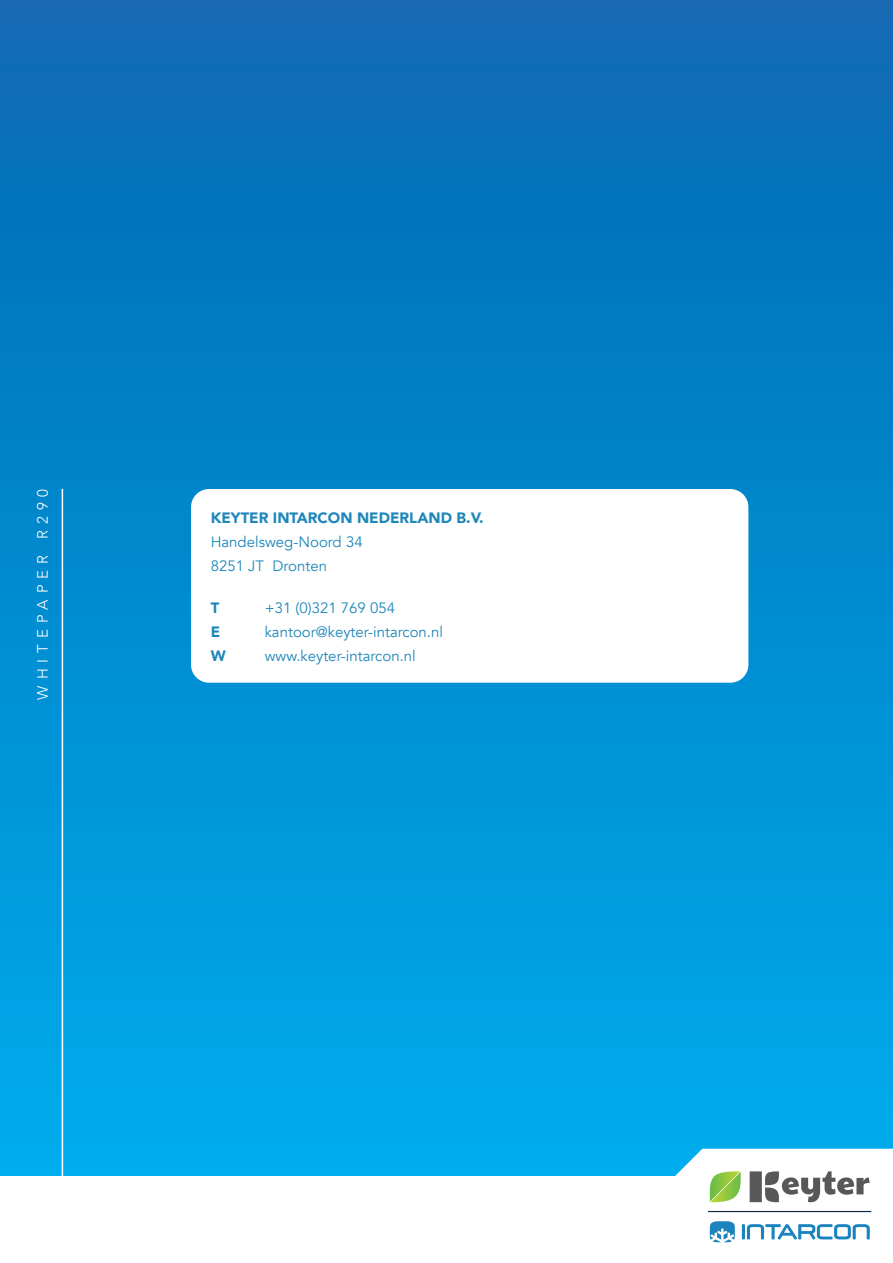
<style>
.page{position:relative;width:893px;height:1263px;background:#fff}
.page>*{position:absolute;margin:0;border:0;box-sizing:border-box;transform-origin:0 0}
.t1{font:15px/24px "Avenir";color:#1e87ba}
.t2{font:900 15px "Avenir";color:#1e87ba}
.t3{font:300 15px "Avenir";letter-spacing:.4em;color:#fff}
</style>
<div class="page">
<div style="left:0;top:0;width:893px;height:1176px;background:linear-gradient(to bottom,#0868b2,#00aded)"></div>
<svg style="left:642px;top:1149px;width:251px;height:54px"></svg>
<svg style="left:742px;top:1224px;width:128px;height:15px"></svg>
<svg style="left:710px;top:1221px;width:25px;height:21px"></svg>
<hr style="left:708px;top:1211px;width:163px;height:1px;background:#0c2647">
<div style="left:191px;top:489px;width:557px;height:194px;background:#fff;border-radius:18px"></div>
<hr style="left:62px;top:489px;width:1px;height:690px;background:#fff">
<p class="t3" style="left:33px;top:700px;width:212px;rotate:-90deg">WHITEPAPER R290</p>
<p class="t2" style="left:211px;top:508px;width:275px">KEYTER INTARCON NEDERLAND B.V.</p>
<p class="t1" style="left:211px;top:531px;width:153px">Handelsweg-Noord 34<br>8251 JT Dronten</p>
<p class="t2" style="left:211px;top:598px;width:10px">T</p>
<p class="t1" style="left:265px;top:597px;width:132px">+31 (0)321 769 054</p>
<p class="t2" style="left:211px;top:622px;width:11px">E</p>
<p class="t1" style="left:265px;top:621px;width:180px">kantoor@keyter-intarcon.nl</p>
<p class="t2" style="left:211px;top:646px;width:16px">W</p>
<p class="t1" style="left:265px;top:645px;width:153px">www.keyter-intarcon.nl</p>
</div>
